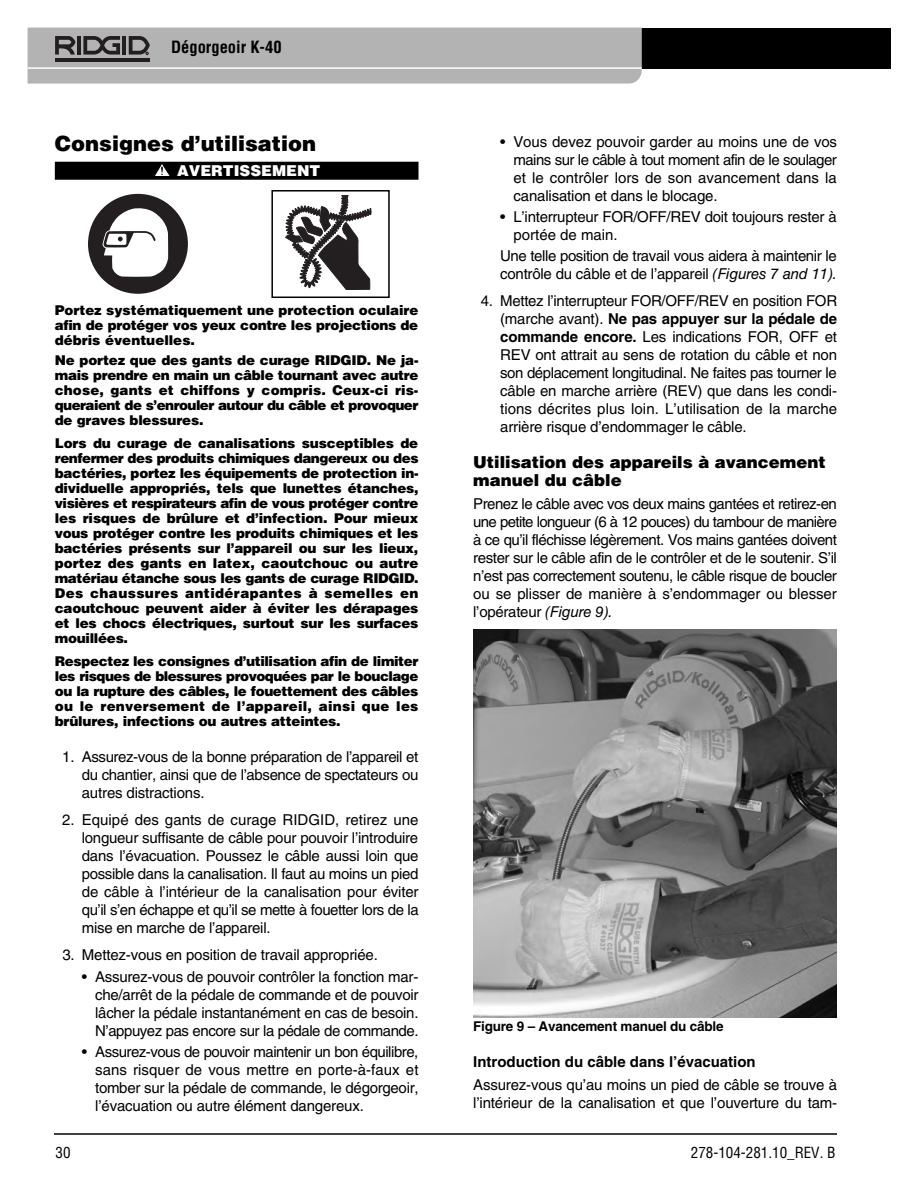
<style>
.page{position:relative;width:918px;height:1188px;background:#fff}
.page>*{position:absolute;margin:0;border:0;box-sizing:border-box;transform-origin:0 0}
.t1{font:900 21px "Helvetica LT Std";color:#000}
.t2{font:900 16.5px/18px "Helvetica LT Std";color:#000}
.t3{font:700 condensed 16.5px "Helvetica LT Std";color:#000}
.t4{font:15px/18px "Helvetica LT Std";letter-spacing:-.01em;color:#000;text-align:justify}
.t5{font:700 15px "Helvetica LT Std";color:#000}
.t6{font:condensed 15px "Helvetica LT Std";color:#000}
.t7{font:900 15px "Helvetica LT Std";color:#fff}
.t8{font:900 13.5px/15px "Helvetica LT Std";letter-spacing:-.02em;color:#000;text-align:justify}
.t9{font:700 13.5px "Helvetica LT Std";letter-spacing:-.015em;color:#000}
.s1{font-style:italic}
.s2{font-weight:700}
</style>
<div class="page">
<hr style="left:54px;top:1133px;width:783px;height:2px;background:#000">
<div style="left:464px;top:28px;width:427px;height:41px;background:#000"></div>
<svg style="left:28px;top:28px;width:614px;height:56px;background:#afafaf"></svg>
<div style="left:55px;top:162px;width:364px;height:18px;background:#000"></div>
<svg style="left:156px;top:165px;width:13px;height:11px"></svg>
<img style="left:474px;top:629px;width:363px;height:389px">
<svg style="left:88px;top:194px;width:100px;height:100px"></svg>
<svg style="left:286px;top:195px;width:85px;height:95px"></svg>
<div style="left:271px;top:190px;width:119px;height:108px;border:2px solid #000"></div>
<p class="t3" style="left:171px;top:41px;width:112px">Dégorgeoir K-40</p>
<h1 class="t1" style="left:55px;top:136px;width:263px">Consignes d’utilisation</h1>
<p class="t7" style="left:177px;top:165px;width:145px">AVERTISSEMENT</p>
<p class="t8" style="left:55px;top:304px;width:365px">Portez systématiquement une protection oculaire afin de protéger vos yeux contre les projections de débris éventuelles.</p>
<p class="t8" style="left:55px;top:354px;width:365px">Ne portez que des gants de curage RIDGID. Ne ja&shy;mais prendre en main un câble tournant avec autre chose, gants et chiffons y compris. Ceux-ci ris&shy;queraient de s’enrouler autour du câble et provoquer de graves blessures.</p>
<p class="t8" style="left:55px;top:437px;width:365px">Lors du curage de canalisations susceptibles de renfermer des produits chimiques dangereux ou des bactéries, portez les équipements de protection in&shy;dividuelle appropriés, tels que lunettes étanches, visières et respirateurs afin de vous protéger contre les risques de brûlure et d’infection. Pour mieux vous protéger contre les produits chimiques et les bactéries présents sur l’appareil ou sur les lieux, portez des gants en latex, caoutchouc ou autre matériau étanche sous les gants de curage RIDGID.<br>Des chaussures antidérapantes à semelles en caoutchouc peuvent aider à éviter les dérapages et les chocs électriques, surtout sur les surfaces mouillées.</p>
<p class="t8" style="left:55px;top:655px;width:365px">Respectez les consignes d’utilisation afin de limiter les risques de blessures provoquées par le bouclage ou la rupture des câbles, le fouettement des câbles ou le renversement de l’appareil, ainsi que les brûlures, infections ou autres atteintes.</p>
<p class="t4" style="left:82px;top:750px;width:338px;text-indent:-20px">1. Assurez-vous de la bonne préparation de l’appareil et du chantier, ainsi que de l’absence de spectateurs ou autres distractions.</p>
<p class="t4" style="left:82px;top:813px;width:338px;text-indent:-19px">2. Equipé des gants de curage RIDGID, retirez une longueur suffisante de câble pour pouvoir l’introduire dans l’évacuation. Poussez le câble aussi loin que possible dans la canalisation. Il faut au moins un pied de câble à l’intérieur de la canalisation pour éviter qu’il s’en échappe et qu’il se mette à fouetter lors de la mise en marche de l’appareil.</p>
<p class="t4" style="left:62px;top:948px;width:317px">3. Mettez-vous en position de travail appropriée.</p>
<p class="t4" style="left:95px;top:969px;width:325px;text-indent:-13px">• Assurez-vous de pouvoir contrôler la fonction mar - che/arrêt de la pédale de commande et de pouvoir lâcher la pédale instantanément en cas de besoin.<br>N’appuyez pas encore sur la pédale de commande.</p>
<p class="t4" style="left:95px;top:1044px;width:325px;text-indent:-13px">• Assurez-vous de pouvoir maintenir un bon équilibre, sans risquer de vous mettre en porte-à-faux et tomber sur la pédale de commande, le dégorgeoir, l’évacuation ou autre élément dangereux.</p>
<p class="t4" style="left:514px;top:134px;width:325px;text-indent:-13px">• Vous devez pouvoir garder au moins une de vos mains sur le câble à tout moment afin de le soulager et le contrôler lors de son avancement dans la canalisation et dans le blocage.</p>
<p class="t4" style="left:514px;top:209px;width:325px;text-indent:-13px">• L’interrupteur FOR/OFF/REV doit toujours rester à portée de main.</p>
<p class="t4" style="left:500px;top:248px;width:338px">Une telle position de travail vous aidera à maintenir le contrôle du câble et de l’appareil <span class="s1">(Figures 7 and 11).</span></p>
<p class="t4" style="left:500px;top:293px;width:339px;text-indent:-20px">4. Mettez l’interrupteur FOR/OFF/REV en position FOR (marche avant). <span class="s2">Ne pas appuyer sur la pédale de commande encore.</span> Les indications FOR, OFF et REV ont attrait au sens de rotation du câble et non son déplacement longitudinal. Ne faites pas tourner le câble en marche arrière (REV) que dans les condi&shy;tions décrites plus loin. L’utilisation de la marche arrière risque d’endommager le câble.</p>
<p class="t2" style="left:473px;top:455px;width:354px">Utilisation des appareils à avancement manuel du câble</p>
<p class="t4" style="left:473px;top:497px;width:365px">Prenez le câble avec vos deux mains gantées et retirez-en une petite longueur (6 à 12 pouces) du tambour de manière à ce qu’il fléchisse légèrement. Vos mains gantées doivent rester sur le câble afin de le contrôler et de le soutenir. S’il n’est pas correctement soutenu, le câble risque de boucler ou se plisser de manière à s’endommager ou blesser l’opérateur <span class="s1">(Figure 9).</span></p>
<p class="t9" style="left:473px;top:1022px;width:252px">Figure 9 – Avancement manuel du câble</p>
<p class="t5" style="left:473px;top:1057px;width:284px">Introduction du câble dans l’évacuation</p>
<p class="t4" style="left:473px;top:1077px;width:366px">Assurez-vous qu’au moins un pied de câble se trouve à l’intérieur de la canalisation et que l’ouverture du tam-</p>
<p class="t6" style="left:56px;top:1146px;width:16px">30</p>
<p class="t6" style="left:691px;top:1146px;width:146px">278-104-281.10_REV. B</p>
</div>
